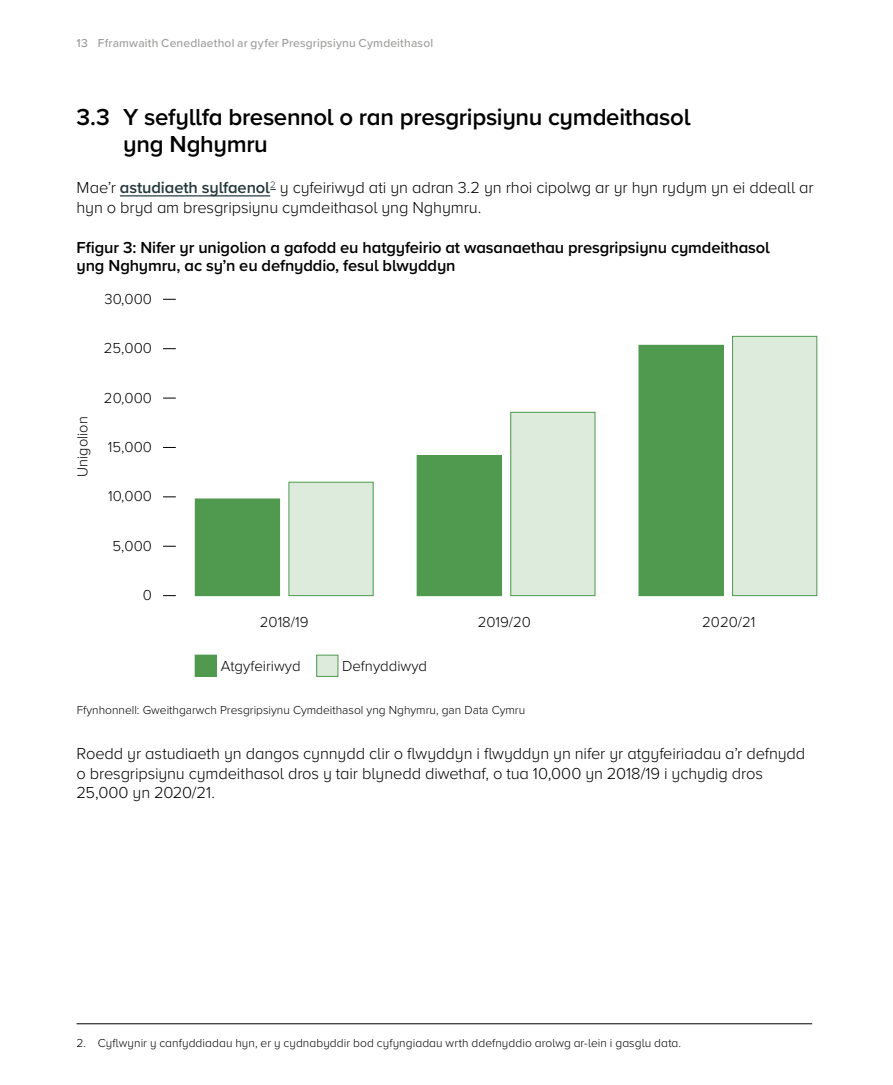
<style>
.page{position:relative;width:893px;height:1085px;background:#fff}
.page>*{position:absolute;margin:0;border:0;box-sizing:border-box;transform-origin:0 0}
.Sub_spanned{font:600 24px/27px "Proxima Nova";letter-spacing:-.015em;color:#000}
.body_spanned{font:300 16.5px/19.8px "Proxima Nova";letter-spacing:-.005em;color:#000}
.Body{font:300 16.5px/19.8px "Proxima Nova";letter-spacing:-.005em;color:#000}
.Body-2{font:600 16.5px/18px "Proxima Nova";letter-spacing:-.01em;color:#000}
.t1{font:300 15px "Proxima Nova";color:#000}
.Footnotes{font:300 12px "Proxima Nova";color:#000}
.t2{font:500 12px "Proxima Nova";letter-spacing:.015em;color:#9d9d9c}
.s1{font-weight:600;color:#25393d}
</style>
<div class="page">
<hr style="left:120px;top:195px;width:150px;height:1px;background:#25393d">
<hr style="left:77px;top:1023px;width:735px;height:1px;background:#000">
<svg style="left:163px;top:595px;width:13px;height:1px"></svg>
<svg style="left:163px;top:546px;width:13px;height:1px"></svg>
<svg style="left:163px;top:496px;width:13px;height:1px"></svg>
<svg style="left:163px;top:447px;width:13px;height:1px"></svg>
<svg style="left:163px;top:397px;width:13px;height:1px"></svg>
<svg style="left:163px;top:348px;width:13px;height:1px"></svg>
<svg style="left:163px;top:299px;width:13px;height:1px"></svg>
<div style="left:289px;top:482px;width:84px;height:113px;background:#dcebdc"></div>
<div style="left:289px;top:481px;width:85px;height:115px;border:1px solid #4f9a4f"></div>
<div style="left:195px;top:499px;width:85px;height:96px;background:#4f9a4f"></div>
<div style="left:195px;top:498px;width:85px;height:98px;border:1px solid #4f9a4f"></div>
<div style="left:511px;top:412px;width:84px;height:183px;background:#dcebdc"></div>
<div style="left:510px;top:412px;width:85px;height:184px;border:1px solid #4f9a4f"></div>
<div style="left:417px;top:455px;width:84px;height:140px;background:#4f9a4f"></div>
<div style="left:417px;top:455px;width:85px;height:141px;border:1px solid #4f9a4f"></div>
<div style="left:733px;top:336px;width:84px;height:259px;background:#dcebdc"></div>
<div style="left:732px;top:336px;width:85px;height:260px;border:1px solid #4f9a4f"></div>
<div style="left:639px;top:345px;width:84px;height:250px;background:#4f9a4f"></div>
<div style="left:639px;top:345px;width:85px;height:251px;border:1px solid #4f9a4f"></div>
<div style="left:195px;top:655px;width:21px;height:21px;background:#4f9a4f"></div>
<div style="left:195px;top:654px;width:22px;height:22px;border:1px solid #4f9a4f"></div>
<div style="left:317px;top:655px;width:21px;height:21px;background:#dcebdc"></div>
<div style="left:316px;top:654px;width:22px;height:22px;border:1px solid #4f9a4f"></div>
<p class="t2" style="left:77px;top:34px;width:358px">13 Fframwaith Cenedlaethol ar gyfer Presgripsiynu Cymdeithasol</p>
<h3 class="Sub_spanned" style="left:123px;top:103px;width:569px;text-indent:-47px">3.3 Y sefyllfa bresennol o ran presgripsiynu cymdeithasol yng Nghymru</h3>
<p class="Body" style="left:77px;top:177px;width:739px">Mae’r <span class="s1">astudiaeth sylfaenol</span><sup>2</sup> y cyfeiriwyd ati yn adran 3.2 yn rhoi cipolwg ar yr hyn rydym yn ei ddeall ar hyn o bryd am bresgripsiynu cymdeithasol yng Nghymru.</p>
<p class="Body-2" style="left:77px;top:237px;width:695px">Ffigur 3: Nifer yr unigolion a gafodd eu hatgyfeirio at wasanaethau presgripsiynu cymdeithasol yng Nghymru, ac sy’n eu defnyddio, fesul blwyddyn</p>
<p class="t1" style="left:105px;top:287px;width:49px">30,000</p>
<p class="t1" style="left:104px;top:337px;width:50px">25,000</p>
<p class="t1" style="left:71px;top:476px;width:61px;rotate:-90deg">Unigolion</p>
<p class="t1" style="left:104px;top:386px;width:49px">20,000</p>
<p class="t1" style="left:108px;top:435px;width:45px">15,000</p>
<p class="t1" style="left:108px;top:485px;width:45px">10,000</p>
<p class="t1" style="left:113px;top:534px;width:41px">5,000</p>
<p class="t1" style="left:143px;top:583px;width:11px">0</p>
<p class="t1" style="left:260px;top:611px;width:50px">2018/19</p>
<p class="t1" style="left:478px;top:611px;width:55px">2019/20</p>
<p class="t1" style="left:702px;top:611px;width:55px">2020/21</p>
<p class="t1" style="left:221px;top:655px;width:81px">Atgyfeiriwyd</p>
<p class="t1" style="left:342px;top:655px;width:87px">Defnyddiwyd</p>
<p class="Footnotes" style="left:77px;top:701px;width:450px">Ffynhonnell: Gweithgarwch Presgripsiynu Cymdeithasol yng Nghymru, gan Data Cymru</p>
<p class="body_spanned" style="left:77px;top:742px;width:730px">Roedd yr astudiaeth yn dangos cynnydd clir o flwyddyn i flwyddyn yn nifer yr atgyfeiriadau a’r defnydd o bresgripsiynu cymdeithasol dros y tair blynedd diwethaf, o tua 10,000 yn 2018/19 i ychydig dros<br>25,000 yn 2020/21.</p>
<p class="Footnotes" style="left:77px;top:1033px;width:606px">2. Cyflwynir y canfyddiadau hyn, er y cydnabyddir bod cyfyngiadau wrth ddefnyddio arolwg ar-lein i gasglu data.</p>
</div>
